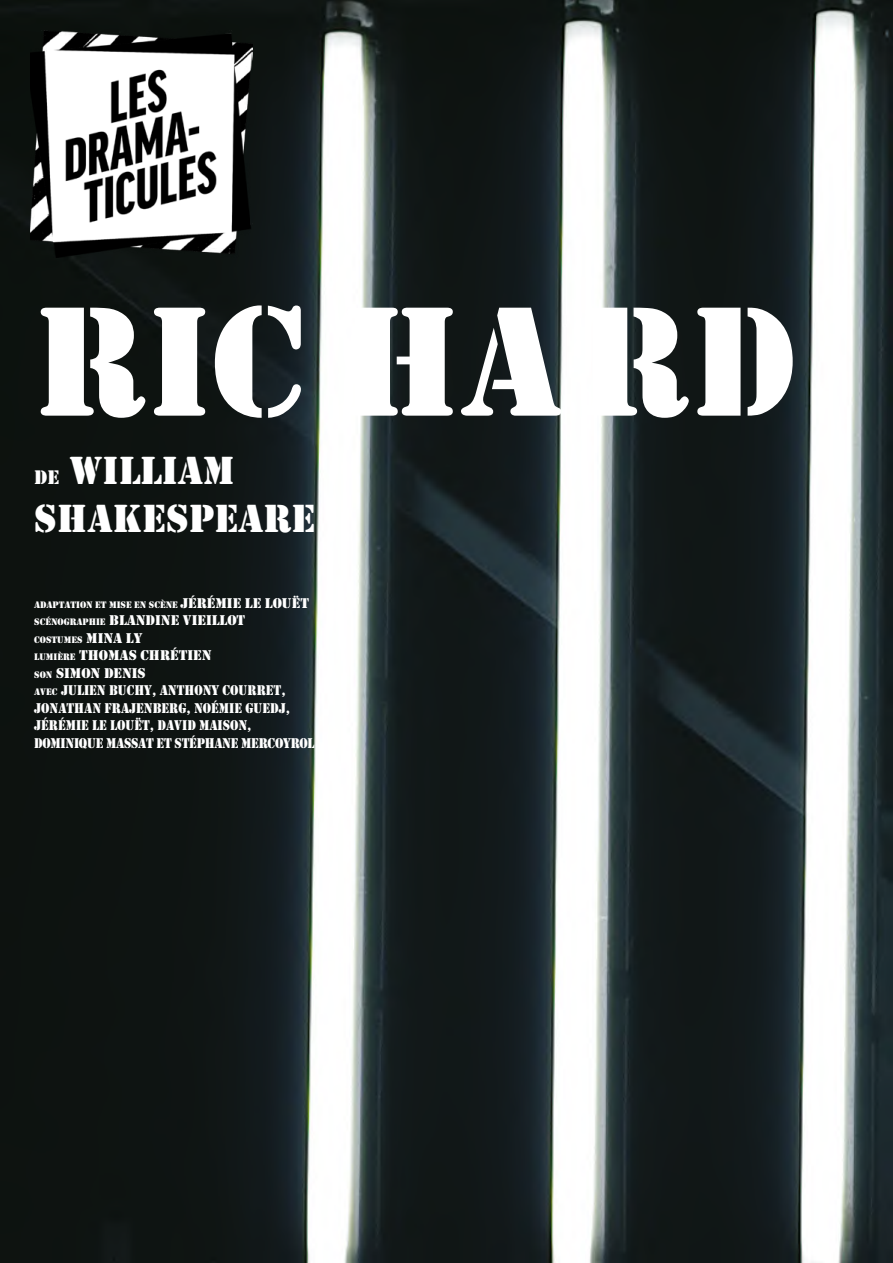
<style>
.page{position:relative;width:893px;height:1263px;background:#fff}
.page>*{position:absolute;margin:0;border:0;box-sizing:border-box;transform-origin:0 0}
.t1{font:162px "Stencil";color:#fff}
.t2{font:40.5px/48.6px "Stencil";color:#fff}
.t3{font:14.55px/17.5px "Stencil";color:#fff}
.t4{font:9.75px "Stencil";color:#fff}
.s1{font-size:20.25px}
.s2{font-size:14.55px}
.s3{font-size:9.75px}
</style>
<div class="page">
<img style="left:0;top:0;width:893px;height:1263px">
<svg style="left:459px;top:0;width:23px;height:1px"></svg>
<svg style="left:0;top:689px;width:1px;height:22px"></svg>
<img style="left:31px;top:31px;width:222px;height:226px">
<h1 class="t1" style="left:34px;top:268px;width:763px">RIC HARD</h1>
<h2 class="t2" style="left:34px;top:447px;width:283px"><span class="s1">DE</span> WILLIAM<br>SHAKESPEARE</h2>
<p class="t4" style="left:34px;top:599px;width:276px">ADAPTATION ET MISE EN SCÈNE <span class="s2">JÉRÉMIE LE LOUËT</span></p>
<p class="t3" style="left:34px;top:612px;width:213px"><span class="s3">SCÉNOGRAPHIE</span> BLANDINE VIEILLOT</p>
<p class="t4" style="left:34px;top:634px;width:110px">COSTUMES <span class="s2">MINA LY</span></p>
<p class="t3" style="left:34px;top:647px;width:282px"><span class="s3">LUMIÈRE</span> THOMAS CHRÉTIEN<br><span class="s3">SON</span> SIMON DENIS<br><span class="s3">AVEC</span> JULIEN BUCHY, ANTHONY COURRET,<br>JONATHAN FRAJENBERG, NOÉMIE GUEDJ,<br>JÉRÉMIE LE LOUËT, DAVID MAISON,<br>DOMINIQUE MASSAT ET STÉPHANE MERCOYROL</p>
</div>
